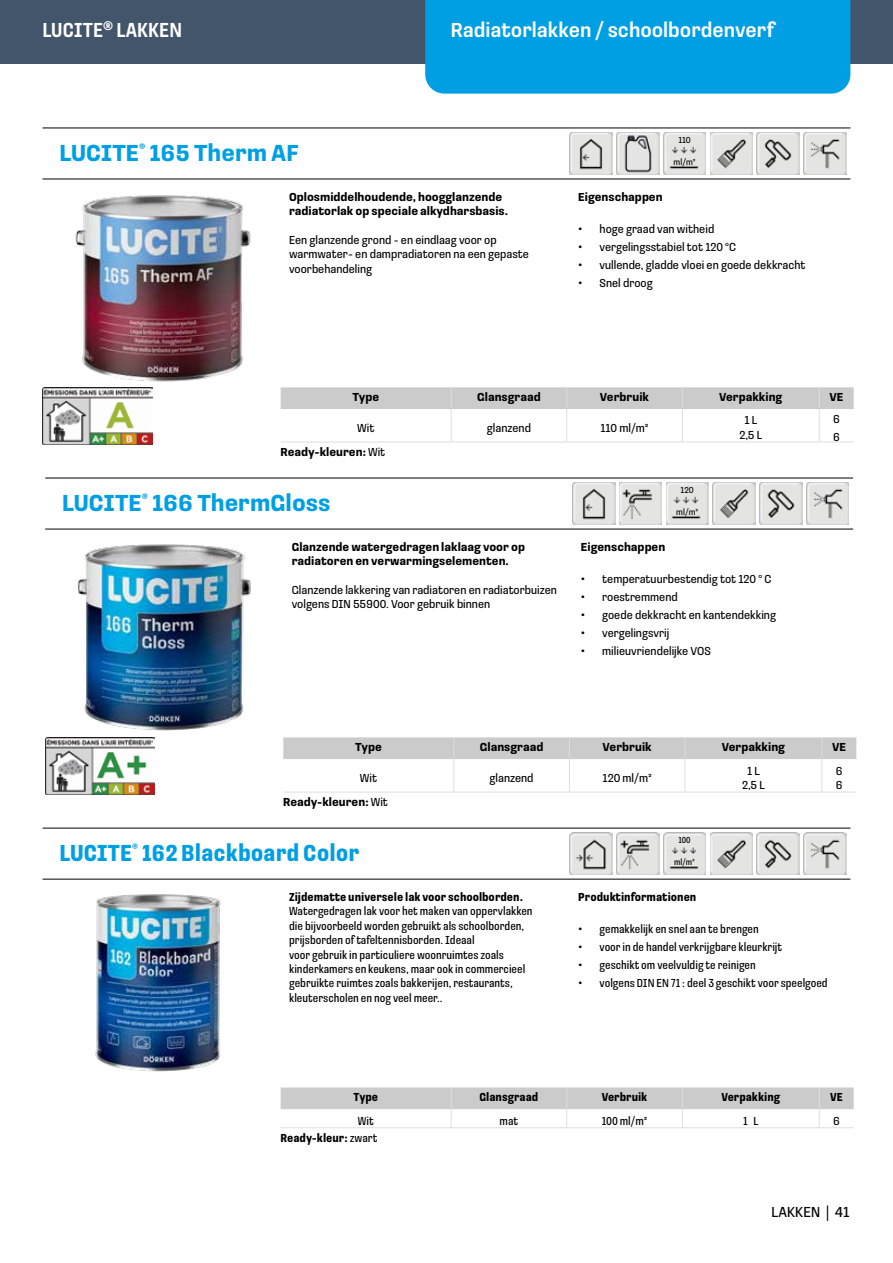
<style>
.page{position:relative;width:893px;height:1263px;background:#fff}
.page>*{position:absolute;margin:0;border:0;box-sizing:border-box;transform-origin:0 0}
.t1{font:700 24px "Loos Condensed";color:#009fe3}
.t2{font:700 24px "Loos Compressed";color:#009fe3}
.t3{font:500 21px "Loos Condensed";color:#fff}
.t4{font:500 21px "Loos Compressed";color:#fff}
.t5{font:15px "Loos Condensed";color:#000}
.t6{font:12px/14.4px "Loos Compressed";color:#000}
.t7{font:12px/14.4px "Loos Condensed";color:#000}
.t8{font:700 12px/14.4px "Loos Condensed";color:#000}
.t9{font:700 12px "Loos Compressed";color:#000}
.t10{font:9px "Loos Condensed";color:#000}
.t11{font:9px "Loos Compressed";color:#000}
.s1{font-size:15px}
.s2{font-weight:400}
</style>
<div class="page">
<hr style="left:43px;top:828px;width:807px;height:1px;background:#000">
<hr style="left:43px;top:879px;width:807px;height:1px;background:#000">
<img style="left:570px;top:832px;width:42px;height:43px">
<img style="left:617px;top:832px;width:42px;height:43px">
<img style="left:710px;top:832px;width:43px;height:43px">
<img style="left:757px;top:832px;width:42px;height:43px">
<img style="left:804px;top:832px;width:42px;height:43px">
<img style="left:95px;top:894px;width:126px;height:178px">
<hr style="left:281px;top:1127px;width:170px;height:1px;background:#dfdede">
<hr style="left:451px;top:1127px;width:116px;height:1px;background:#dfdede">
<hr style="left:567px;top:1127px;width:115px;height:1px;background:#dfdede">
<svg style="left:281px;top:1087px;width:573px;height:40px"></svg>
<hr style="left:682px;top:1127px;width:137px;height:1px;background:#dfdede">
<hr style="left:819px;top:1127px;width:35px;height:1px;background:#dfdede">
<img style="left:663px;top:832px;width:43px;height:43px">
<div style="left:0;top:0;width:893px;height:64px;background:#43556b"></div>
<div style="left:425px;top:0;width:425px;height:94px;background:#009fe3"></div>
<hr style="left:43px;top:128px;width:807px;height:1px;background:#000">
<hr style="left:43px;top:179px;width:807px;height:1px;background:#000">
<img style="left:570px;top:132px;width:42px;height:43px">
<img style="left:710px;top:132px;width:43px;height:43px">
<img style="left:757px;top:132px;width:42px;height:43px">
<img style="left:804px;top:132px;width:42px;height:43px">
<img style="left:75px;top:195px;width:176px;height:187px">
<img style="left:43px;top:387px;width:109px;height:58px">
<hr style="left:281px;top:408px;width:170px;height:1px;background:#cbcbcc">
<hr style="left:451px;top:408px;width:116px;height:1px;background:#cbcbcc">
<hr style="left:567px;top:408px;width:115px;height:1px;background:#cbcbcc">
<div style="left:281px;top:387px;width:573px;height:21px;background:#cbcbcc"></div>
<hr style="left:682px;top:408px;width:137px;height:1px;background:#cbcbcc">
<hr style="left:819px;top:408px;width:35px;height:1px;background:#cbcbcc">
<hr style="left:451px;top:409px;width:1px;height:33px;background:#dfdede">
<hr style="left:281px;top:442px;width:170px;height:1px;background:#dfdede">
<hr style="left:566px;top:409px;width:1px;height:33px;background:#dfdede">
<hr style="left:451px;top:442px;width:116px;height:1px;background:#dfdede">
<hr style="left:682px;top:409px;width:1px;height:33px;background:#dfdede">
<hr style="left:567px;top:442px;width:115px;height:1px;background:#dfdede">
<hr style="left:819px;top:409px;width:1px;height:33px;background:#dfdede">
<hr style="left:682px;top:442px;width:137px;height:1px;background:#dfdede">
<hr style="left:819px;top:442px;width:35px;height:1px;background:#dfdede">
<img style="left:663px;top:132px;width:43px;height:43px">
<hr style="left:45px;top:478px;width:808px;height:1px;background:#000">
<hr style="left:45px;top:529px;width:808px;height:1px;background:#000">
<img style="left:572px;top:482px;width:43px;height:43px">
<img style="left:619px;top:482px;width:43px;height:43px">
<img style="left:713px;top:482px;width:42px;height:43px">
<img style="left:760px;top:482px;width:42px;height:43px">
<img style="left:806px;top:482px;width:43px;height:43px">
<img style="left:77px;top:544px;width:174px;height:187px">
<img style="left:45px;top:737px;width:110px;height:58px">
<div style="left:283px;top:737px;width:573px;height:22px;background:#cbcbcc"></div>
<hr style="left:685px;top:758px;width:137px;height:1px;background:#cbcbcc">
<hr style="left:822px;top:758px;width:34px;height:1px;background:#cbcbcc">
<hr style="left:453px;top:759px;width:1px;height:33px;background:#dfdede">
<hr style="left:283px;top:792px;width:171px;height:1px;background:#dfdede">
<hr style="left:569px;top:759px;width:1px;height:33px;background:#dfdede">
<hr style="left:454px;top:792px;width:115px;height:1px;background:#dfdede">
<hr style="left:685px;top:759px;width:1px;height:33px;background:#dfdede">
<hr style="left:569px;top:792px;width:116px;height:1px;background:#dfdede">
<hr style="left:821px;top:759px;width:1px;height:33px;background:#dfdede">
<hr style="left:685px;top:792px;width:137px;height:1px;background:#dfdede">
<hr style="left:822px;top:792px;width:34px;height:1px;background:#dfdede">
<img style="left:666px;top:482px;width:42px;height:43px">
<img style="left:617px;top:132px;width:42px;height:43px">
<h2 class="t4" style="left:43px;top:15px;width:141px">LUCITE<sup>®</sup> LAKKEN</h2>
<h2 class="t3" style="left:451px;top:15px;width:325px">Radiatorlakken / schoolbordenverf</h2>
<h1 class="t1" style="left:60px;top:136px;width:241px">LUCITE<sup>®</sup> 165 Therm AF</h1>
<p class="t8" style="left:289px;top:189px;width:220px">Oplosmiddelhoudende, hoogglanzende radiatorlak op speciale alkydharsbasis.</p>
<p class="t7" style="left:289px;top:232px;width:241px">Een glanzende grond - en eindlaag voor op warmwater- en dampradiatoren na een gepaste voorbehandeling</p>
<p class="t10" style="left:678px;top:134px;width:14px">110</p>
<p class="t10" style="left:674px;top:155px;width:23px">ml/m²</p>
<p class="t8" style="left:578px;top:189px;width:86px">Eigenschappen</p>
<p class="t7" style="left:578px;top:221px;width:137px"><span class="s1">•</span> hoge graad van witheid</p>
<p class="t7" style="left:578px;top:239px;width:159px"><span class="s1">•</span> vergelingsstabiel tot 120 °C</p>
<p class="t7" style="left:578px;top:257px;width:229px"><span class="s1">•</span> vullende, gladde vloei en goede dekkracht</p>
<p class="t7" style="left:578px;top:275px;width:76px"><span class="s1">•</span> Snel droog</p>
<p class="t8" style="left:352px;top:389px;width:28px">Type</p>
<p class="t8" style="left:477px;top:389px;width:65px">Glansgraad</p>
<p class="t8" style="left:600px;top:389px;width:51px">Verbruik</p>
<p class="t8" style="left:719px;top:389px;width:65px">Verpakking</p>
<p class="t8" style="left:829px;top:389px;width:15px">VE</p>
<p class="t7" style="left:357px;top:420px;width:19px">Wit</p>
<p class="t7" style="left:487px;top:420px;width:46px">glanzend</p>
<p class="t7" style="left:600px;top:420px;width:50px">110 ml/m²</p>
<p class="t7" style="left:739px;top:413px;width:24px;text-align:center">1 L<br>2,5 L</p>
<p class="t7" style="left:833px;top:409px;width:8px;line-height:18px">6<br>6</p>
<p class="t8" style="left:281px;top:444px;width:106px">Ready-kleuren: <span class="s2">Wit</span></p>
<h1 class="t1" style="left:62px;top:486px;width:270px">LUCITE<sup>®</sup> 166 ThermGloss</h1>
<p class="t8" style="left:292px;top:539px;width:235px">Glanzende watergedragen laklaag voor op radiatoren en verwarmingselementen.</p>
<p class="t7" style="left:292px;top:582px;width:267px">Glanzende lakkering van radiatoren en radiatorbuizen volgens DIN 55900. Voor gebruik binnen</p>
<p class="t10" style="left:681px;top:484px;width:15px">120</p>
<p class="t10" style="left:676px;top:505px;width:23px">ml/m²</p>
<p class="t8" style="left:581px;top:539px;width:86px">Eigenschappen</p>
<p class="t7" style="left:581px;top:571px;width:192px"><span class="s1">•</span> temperatuurbestendig tot 120 ° C</p>
<p class="t7" style="left:581px;top:589px;width:98px"><span class="s1">•</span> roestremmend</p>
<p class="t7" style="left:581px;top:607px;width:197px"><span class="s1">•</span> goede dekkracht en kantendekking</p>
<p class="t7" style="left:581px;top:625px;width:90px"><span class="s1">•</span> vergelingsvrij</p>
<p class="t7" style="left:581px;top:643px;width:131px"><span class="s1">•</span> milieuvriendelijke VOS</p>
<p class="t8" style="left:355px;top:739px;width:28px">Type</p>
<p class="t8" style="left:480px;top:739px;width:65px">Glansgraad</p>
<p class="t8" style="left:603px;top:739px;width:51px">Verbruik</p>
<p class="t8" style="left:722px;top:739px;width:65px">Verpakking</p>
<p class="t8" style="left:832px;top:739px;width:15px">VE</p>
<p class="t7" style="left:360px;top:770px;width:19px">Wit</p>
<p class="t7" style="left:490px;top:770px;width:46px">glanzend</p>
<p class="t7" style="left:603px;top:770px;width:51px">120 ml/m²</p>
<p class="t7" style="left:742px;top:763px;width:24px;text-align:center">1 L<br>2,5 L</p>
<p class="t7" style="left:836px;top:763px;width:8px">6<br>6</p>
<p class="t8" style="left:283px;top:794px;width:106px">Ready-kleuren: <span class="s2">Wit</span></p>
<h1 class="t2" style="left:60px;top:836px;width:301px">LUCITE<sup>®</sup> 162 Blackboard Color</h1>
<p class="t9" style="left:289px;top:888px;width:235px">Zijdematte universele lak voor schoolborden.</p>
<p class="t6" style="left:289px;top:903px;width:245px">Watergedragen lak voor het maken van oppervlakken die bijvoorbeeld worden gebruikt als schoolborden, prijsborden of tafeltennisborden. Ideaal<br>voor gebruik in particuliere woonruimtes zoals kinderkamers en keukens, maar ook in commercieel gebruikte ruimtes zoals bakkerijen, restaurants, kleuterscholen en nog veel meer..</p>
<p class="t11" style="left:678px;top:834px;width:14px">100</p>
<p class="t11" style="left:674px;top:856px;width:22px">ml/m²</p>
<p class="t9" style="left:578px;top:888px;width:120px">Produktinformationen</p>
<p class="t6" style="left:578px;top:921px;width:182px"><span class="s1">•</span> gemakkelijk en snel aan te brengen</p>
<p class="t6" style="left:578px;top:939px;width:205px"><span class="s1">•</span> voor in de handel verkrijgbare kleurkrijt</p>
<p class="t6" style="left:578px;top:957px;width:179px"><span class="s1">•</span> geschikt om veelvuldig te reinigen</p>
<p class="t6" style="left:578px;top:975px;width:251px"><span class="s1">•</span> volgens DIN EN 71 : deel 3 geschikt voor speelgoed</p>
<p class="t9" style="left:354px;top:1088px;width:26px">Type</p>
<p class="t9" style="left:479px;top:1088px;width:60px">Glansgraad</p>
<p class="t9" style="left:602px;top:1088px;width:47px">Verbruik</p>
<p class="t9" style="left:721px;top:1088px;width:60px">Verpakking</p>
<p class="t9" style="left:830px;top:1088px;width:14px">VE</p>
<p class="t6" style="left:358px;top:1113px;width:17px">Wit</p>
<p class="t6" style="left:500px;top:1113px;width:20px">mat</p>
<p class="t6" style="left:602px;top:1113px;width:47px">100 ml/m²</p>
<p class="t6" style="left:743px;top:1113px;width:17px">1 L</p>
<p class="t7" style="left:833px;top:1113px;width:8px">6</p>
<p class="t9" style="left:281px;top:1129px;width:98px">Ready-kleur: <span class="s2">zwart</span></p>
<p class="t5" style="left:771px;top:1201px;width:79px">LAKKEN | 41</p>
</div>
